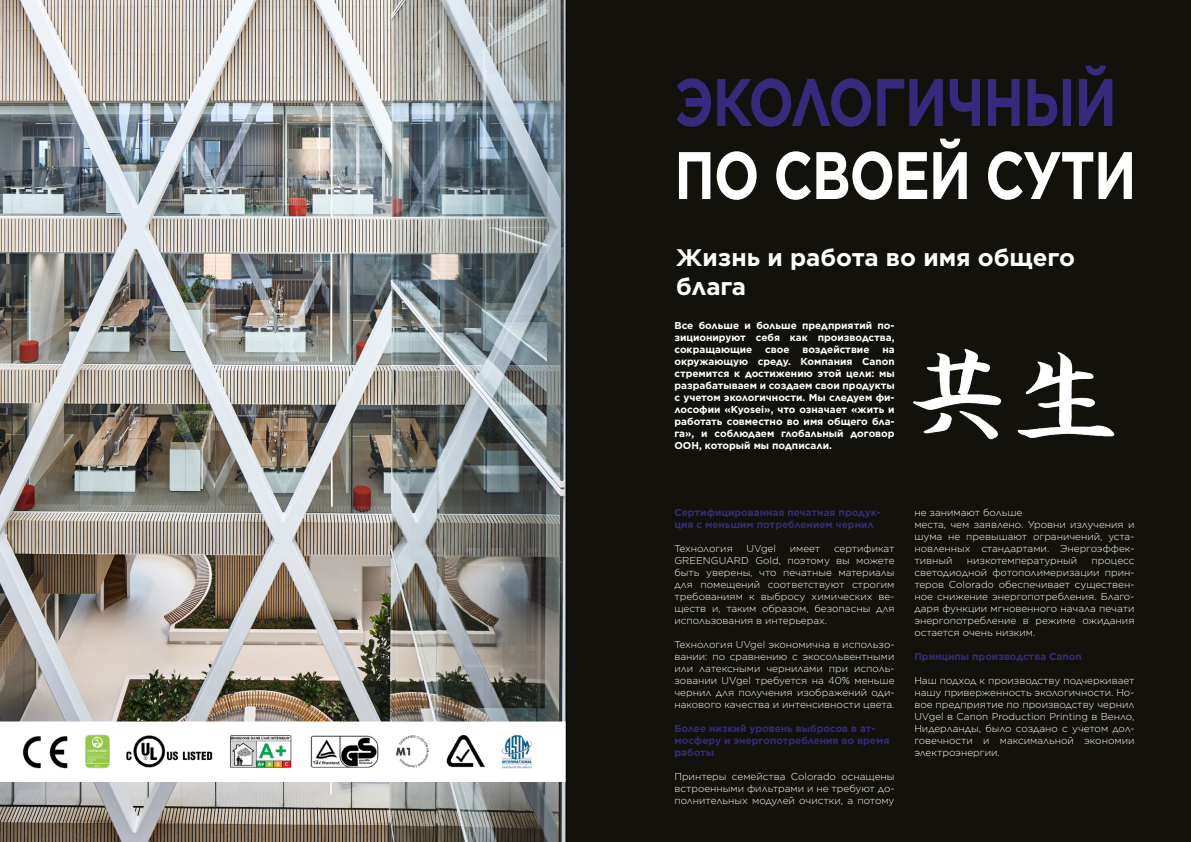
<style>
.page{position:relative;width:1191px;height:842px;background:#fff}
.page>*{position:absolute;margin:0;border:0;box-sizing:border-box;transform-origin:0 0}
.t1{font:700 67px "Gotham";letter-spacing:-.02em;color:#372a7e;scale:.8 1}
.t2{font:700 67px "Gotham";letter-spacing:-.02em;color:#fff;scale:.8 1}
.t3{font:700 24px/28.8px "Gotham";color:#fff}
.t4{font:300 10px/12px "Gotham";color:#fff;text-align:justify}
.t5{font:700 10px/12px "Gotham";color:#fff;text-align:justify}
.t6{font:700 10px/12px "Gotham";color:#372a7e}
</style>
<div class="page">
<img style="left:0;top:0;width:565px;height:842px">
<div style="left:565px;top:0;width:626px;height:842px;background:#12110c"></div>
<img style="left:904px;top:341px;width:214px;height:105px">
<div style="left:0;top:722px;width:565px;height:59px;background:#fff"></div>
<div style="left:0;top:721px;width:565px;height:61px;border:1px solid #fff"></div>
<img style="left:22px;top:734px;width:510px;height:35px">
<h1 class="t1" style="left:674px;top:58px;width:554px">ЭКОЛОГИЧНЫЙ</h1>
<h1 class="t2" style="left:674px;top:131px;width:579px">ПО СВОЕЙ СУТИ</h1>
<h2 class="t3" style="left:676px;top:243px;width:400px">Жизнь и работа во имя общего блага</h2>
<p class="t5" style="left:674px;top:319px;width:222px">Все больше и больше предприятий по&shy;зиционируют себя как производства, сокращающие</p>
<p class="t5" style="left:765px;top:343px;width:26px">свое</p>
<p class="t5" style="left:802px;top:343px;width:68px">воздействие</p>
<p class="t5" style="left:674px;top:343px;width:222px;text-indent:208px">на окружающую среду. Компания Canon стремится к достижению этой цели: мы разрабатываем и создаем свои продукты с учетом экологичности. Мы следуем фи&shy;лософии «Kyosei», что означает «жить и работать совместно во имя общего бла&shy;га», и соблюдаем глобальный договор ООН, который мы подписали.</p>
<p class="t6" style="left:674px;top:507px;width:208px">Сертифицированная печатная продук&shy;ция с меньшим потреблением чернил</p>
<p class="t4" style="left:674px;top:542px;width:60px">Технология</p>
<p class="t4" style="left:746px;top:542px;width:31px">UVgel</p>
<p class="t4" style="left:789px;top:542px;width:32px">имеет</p>
<p class="t4" style="left:674px;top:542px;width:221px;text-indent:159px">сертификат GREENGUARD Gold, поэтому вы можете быть уверены, что печатные материалы для помещений соответствуют строгим требованиям к выбросу химических ве&shy;ществ и, таким образом, безопасны для использования в интерьерах.</p>
<p class="t4" style="left:674px;top:638px;width:221px">Технология UVgel экономична в использо&shy;вании: по сравнению с экосольвентными или латексными чернилами при исполь&shy;зовании UVgel требуется на 40% меньше чернил для получения изображений оди&shy;накового качества и интенсивности цвета.</p>
<p class="t6" style="left:674px;top:723px;width:216px">Более низкий уровень выбросов в ат&shy;мосферу и энергопотребления во время работы</p>
<p class="t4" style="left:674px;top:770px;width:221px">Принтеры семейства Colorado оснащены встроенными фильтрами и не требуют до&shy;полнительных модулей очистки, а потому</p>
<p class="t4" style="left:914px;top:506px;width:221px;text-align:left">не занимают больше<br>места, чем заявлено. Уровни излучения и шума не превышают ограничений, уста&shy;новленных стандартами. Энергоэффек&shy;тивный</p>
<p class="t4" style="left:967px;top:554px;width:112px">низкотемпературный</p>
<p class="t4" style="left:914px;top:554px;width:221px;text-indent:177px">процесс светодиодной фотополимеризации прин&shy;теров Сolorado обеспечивает существен&shy;ное снижение энергопотребления. Благо&shy;даря функции мгновенного начала печати энергопотребление в режиме ожидания остается очень низким.</p>
<p class="t6" style="left:914px;top:651px;width:169px">Принципы производства Canon</p>
<p class="t4" style="left:914px;top:674px;width:221px">Наш подход к производству подчеркивает нашу приверженность экологичности. Но&shy;вое предприятие по производству чернил UVgel в Canon Production Printing в Венло, Нидерланды, было создано с учетом дол&shy;говечности и максимальной экономии электроэнергии.</p>
</div>
